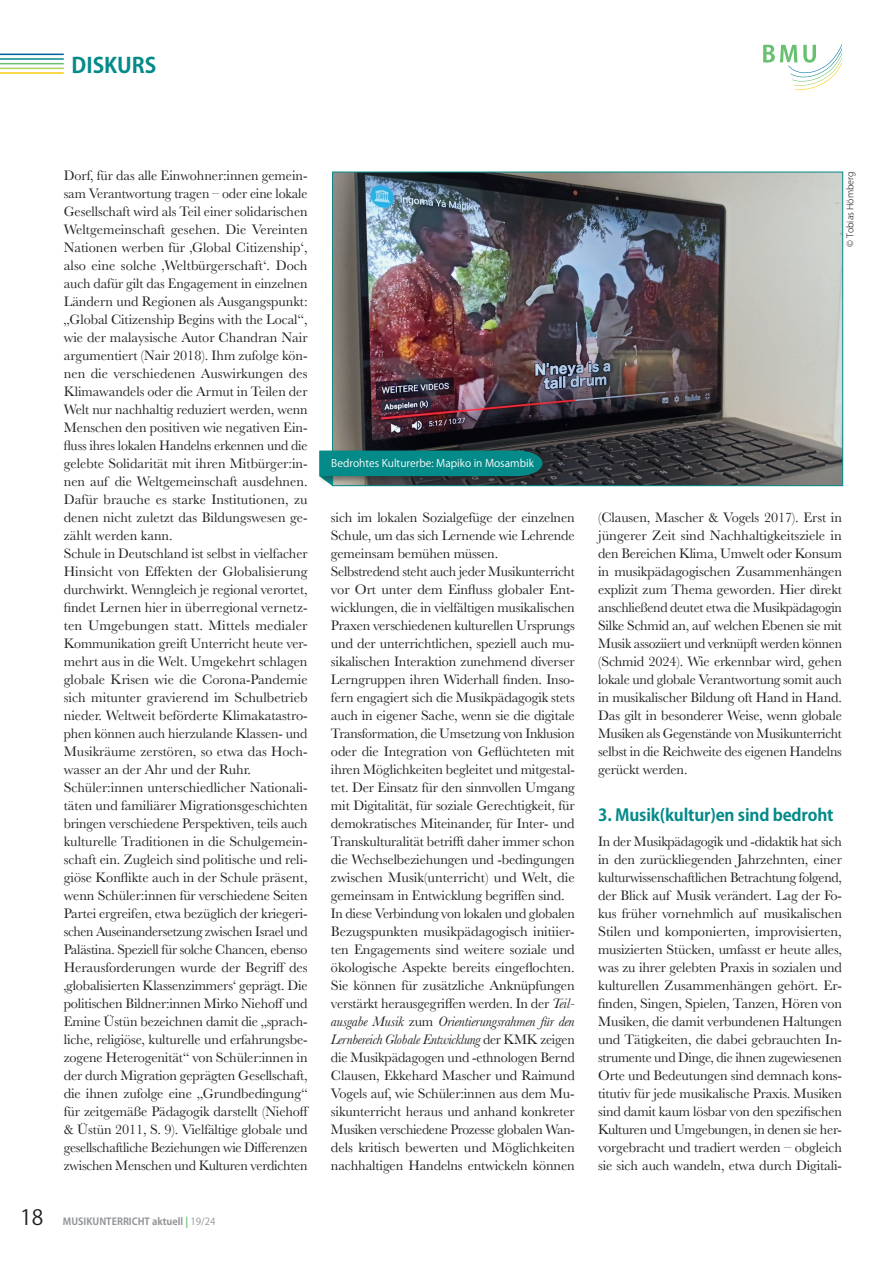
<style>
.page{position:relative;width:893px;height:1263px;background:#fff}
.page>*{position:absolute;margin:0;border:0;box-sizing:border-box;transform-origin:0 0}
.t1{font:700 21px "Koz Go Pro";color:#048a89}
.t2{font:700 16.5px "Koz Go Pro";letter-spacing:-.01em;color:#048a89}
.t3{font:14.25px/18px "Baskerville";letter-spacing:-.01em;color:#231f20}
.t4{font:10.5px "Koz Go Pro";color:#fff}
.t5{font:700 9.75px "Koz Go Pro";color:#939598}
.t6{font:300 9px "Koz Go Pro";color:#231f20}
.s1{font-weight:400;font-size:21px;color:#231f20}
.s2{color:#69c071}
.s3{font-weight:400}
.s4{font-style:italic}
</style>
<div class="page">
<hr style="left:0;top:72px;width:64px;height:2px;background:#feca0a">
<hr style="left:0;top:68px;width:64px;height:1px;background:#b0d360">
<hr style="left:0;top:63px;width:64px;height:1px;background:#69c071">
<hr style="left:0;top:58px;width:64px;height:2px;background:#048a89">
<hr style="left:0;top:54px;width:64px;height:1px;background:#00609e">
<svg style="left:763px;top:44px;width:79px;height:46px"></svg>
<img style="left:334px;top:174px;width:507px;height:310px">
<div style="left:318px;top:449px;width:232px;height:35px;background:#231f20;opacity:.4"></div>
<svg style="left:319px;top:451px;width:224px;height:35px;background:#167777"></svg>
<h1 class="t1" style="left:72px;top:51px;width:86px">DISKURS</h1>
<p class="t3" style="left:64px;top:167px;width:247px">Dorf, für das alle Einwohner:innen gemein&shy;sam Verantwortung tragen – oder eine lokale Gesellschaft wird als Teil einer solidarischen Weltgemeinschaft gesehen. Die Vereinten Nationen werben für ‚Global Citizenship‘, also eine solche ‚Weltbürgerschaft‘. Doch auch dafür gilt das Engagement in einzelnen Ländern und Regionen als Ausgangspunkt: „Global Citizenship Begins with the Local“, wie der malaysische Autor Chandran Nair argumentiert (Nair 2018). Ihm zufolge kön&shy;nen die verschiedenen Auswirkungen des Klimawandels oder die Armut in Teilen der Welt nur nachhaltig reduziert werden, wenn Menschen den positiven wie negativen Ein&shy;fluss ihres lokalen Handelns erkennen und die gelebte Solidarität mit ihren Mitbürger:in&shy;nen auf die Weltgemeinschaft ausdehnen.<br>Dafür brauche es starke Institutionen, zu denen nicht zuletzt das Bildungswesen ge&shy;zählt werden kann.<br>Schule in Deutschland ist selbst in vielfacher Hinsicht von Effekten der Globalisierung durchwirkt. Wenngleich je regional verortet, findet Lernen hier in überregional vernetz&shy;ten Umgebungen statt. Mittels medialer Kommunikation greift Unterricht heute ver&shy;mehrt aus in die Welt. Umgekehrt schlagen globale Krisen wie die Corona-Pandemie sich mitunter gravierend im Schulbetrieb nieder. Weltweit beförderte Klimakatastro&shy;phen können auch hierzulande Klassen- und Musikräume zerstören, so etwa das Hoch&shy;wasser an der Ahr und der Ruhr.<br>Schüler:innen unterschiedlicher Nationali&shy;täten und familiärer Migrationsgeschichten bringen verschiedene Perspektiven, teils auch kulturelle Traditionen in die Schulgemein&shy;schaft ein. Zugleich sind politische und reli&shy;giöse Konflikte auch in der Schule präsent, wenn Schüler:innen für verschiedene Seiten Partei ergreifen, etwa bezüglich der kriegeri&shy;schen Auseinandersetzung zwischen Israel und Palästina. Speziell für solche Chancen, ebenso Herausforderungen wurde der Begriff des ‚globalisierten Klassenzimmers‘ geprägt. Die politischen Bildner:innen Mirko Niehoff und Emine Üstün bezeichnen damit die „sprach&shy;liche, religiöse, kulturelle und erfahrungsbe&shy;zogene Heterogenität“ von Schüler:innen in der durch Migration geprägten Gesellschaft, die ihnen zufolge eine „Grundbedingung“ für zeitgemäße Pädagogik darstellt (Niehoff &amp; Üstün 2011, S. 9). Vielfältige globale und gesellschaftliche Beziehungen wie Differenzen zwischen Menschen und Kulturen verdichten</p>
<p class="t5" style="left:20px;top:1215px;width:197px"><span class="s1">18</span> MUSIKUNTERRICHT aktuell <span class="s2">|</span> <span class="s3">19/24</span></p>
<p class="t4" style="left:331px;top:456px;width:204px">Bedrohtes Kulturerbe: Mapiko in Mosambik</p>
<p class="t6" style="left:844px;top:247px;width:77px;rotate:-90deg">© Tobias Hömberg</p>
<p class="t3" style="left:331px;top:509px;width:245px">sich im lokalen Sozialgefüge der einzelnen Schule, um das sich Lernende wie Lehrende gemeinsam bemühen müssen.<br>Selbstredend steht auch jeder Musikunterricht vor Ort unter dem Einfluss globaler Ent&shy;wicklungen, die in vielfältigen musikalischen Praxen verschiedenen kulturellen Ursprungs und der unterrichtlichen, speziell auch mu&shy;sikalischen Interaktion zunehmend diverser Lerngruppen ihren Widerhall finden. Inso&shy;fern engagiert sich die Musikpädagogik stets auch in eigener Sache, wenn sie die digitale Transformation, die Umsetzung von Inklusion oder die Integration von Geflüchteten mit ihren Möglichkeiten begleitet und mitgestal&shy;tet. Der Einsatz für den sinnvollen Umgang mit Digitalität, für soziale Gerechtigkeit, für demokratisches Miteinander, für Inter- und Transkulturalität betrifft daher immer schon die Wechselbeziehungen und -bedingungen zwischen Musik(unterricht) und Welt, die gemeinsam in Entwicklung begriffen sind.<br>In diese Verbindung von lokalen und globalen Bezugspunkten musikpädagogisch initiier&shy;ten Engagements sind weitere soziale und ökologische Aspekte bereits eingeflochten.<br>Sie können für zusätzliche Anknüpfungen verstärkt herausgegriffen werden. In der <span class="s4">Teil&shy;ausgabe Musik</span> zum <span class="s4">Orientierungsrahmen für den Lernbereich Globale Entwicklung</span> der KMK zeigen die Musikpädagogen und -ethnologen Bernd Clausen, Ekkehard Mascher und Raimund Vogels auf, wie Schüler:innen aus dem Mu&shy;sikunterricht heraus und anhand konkreter Musiken verschiedene Prozesse globalen Wan&shy;dels kritisch bewerten und Möglichkeiten nachhaltigen Handelns entwickeln können</p>
<p class="t3" style="left:598px;top:509px;width:245px;text-align:justify">(Clausen, Mascher &amp; Vogels 2017). Erst in jüngerer Zeit sind Nachhaltigkeitsziele in den Bereichen Klima, Umwelt oder Konsum in musikpädagogischen Zusammenhängen explizit zum Thema geworden. Hier direkt anschließend deutet etwa die Musikpädagogin Silke Schmid an, auf welchen Ebenen sie mit Musik assoziiert und verknüpft werden können (Schmid 2024). Wie erkennbar wird, gehen lokale und globale Verantwortung somit auch in musikalischer Bildung oft Hand in Hand.<br>Das gilt in besonderer Weise, wenn globale Musiken als Gegenstände von Musikunterricht selbst in die Reichweite des eigenen Handelns gerückt werden.</p>
<p class="t2" style="left:598px;top:804px;width:237px">3. Musik(kultur)en sind bedroht</p>
<p class="t3" style="left:598px;top:833px;width:245px;text-align:justify">In der Musikpädagogik und -didaktik hat sich in den zurückliegenden Jahrzehnten, einer kulturwissenschaftlichen Betrachtung folgend, der Blick auf Musik verändert. Lag der Fo&shy;kus früher vornehmlich auf musikalischen Stilen und komponierten, improvisierten, musizierten Stücken, umfasst er heute alles, was zu ihrer gelebten Praxis in sozialen und kulturellen Zusammenhängen gehört. Er&shy;finden, Singen, Spielen, Tanzen, Hören von Musiken, die damit verbundenen Haltungen und Tätigkeiten, die dabei gebrauchten In&shy;strumente und Dinge, die ihnen zugewiesenen Orte und Bedeutungen sind demnach kons&shy;titutiv für jede musikalische Praxis. Musiken sind damit kaum lösbar von den spezifischen Kulturen und Umgebungen, in denen sie her&shy;vorgebracht und tradiert werden – obgleich sie sich auch wandeln, etwa durch Digitali-</p>
</div>
